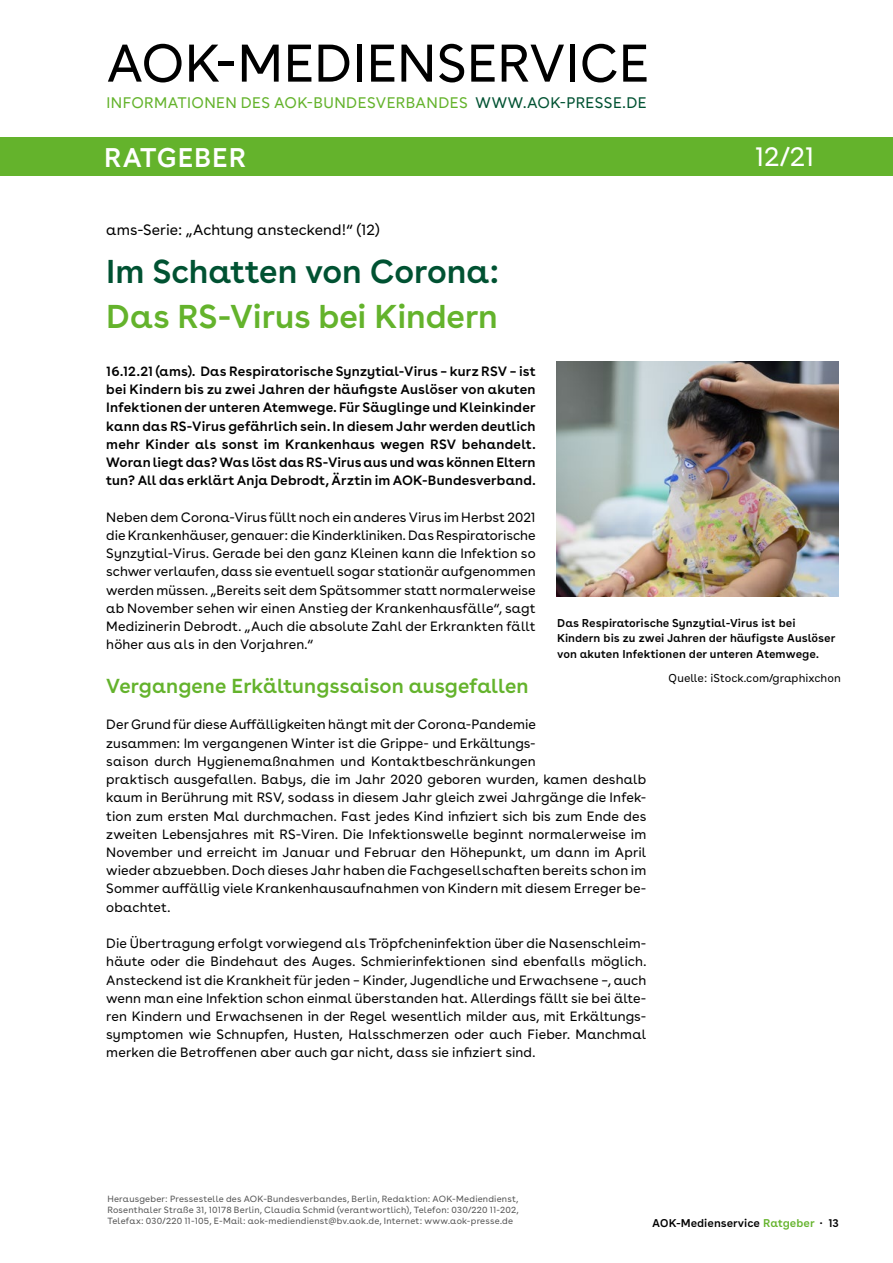
<style>
.page{position:relative;width:893px;height:1263px;background:#fff}
.page>*{position:absolute;margin:0;border:0;box-sizing:border-box;transform-origin:0 0}
.t1{font:52.8px "AOK Buenos Aires";letter-spacing:.005em;color:#000}
.t2{font:600 33px "AOK Buenos Aires";color:#64b32c}
.t3{font:600 33px "AOK Buenos Aires";letter-spacing:-.005em;color:#005232}
.t4{font:600 27px "AOK Buenos Aires";letter-spacing:.025em;color:#fff}
.t5{font:27px "AOK Buenos Aires";color:#fff}
.t6{font:600 20.25px "AOK Buenos Aires";color:#64b32c}
.t7{font:15.3px "AOK Buenos Aires";letter-spacing:.025em;color:#64b32c}
.t8{font:15px "AOK Buenos Aires";letter-spacing:.005em;color:#000}
.t9{font:13.5px/18.3px "AOK Buenos Aires";letter-spacing:.01em;color:#000;text-align:justify}
.t10{font:600 13.5px/18.3px "AOK Buenos Aires";letter-spacing:.01em;color:#000;text-align:justify}
.t11{font:600 11.4px/15.3px "AOK Buenos Aires Text";color:#000}
.t12{font:11.4px "AOK Buenos Aires Text";color:#000}
.t13{font:600 11.25px "AOK Buenos Aires Text";color:#000}
.t14{font:9px/10.8px "AOK Buenos Aires";letter-spacing:.025em;color:#565656;text-align:justify}
.s1{color:#005232}
.s2{color:#64b32c}
</style>
<div class="page">
<div style="left:0;top:137px;width:893px;height:39px;background:#64b32c"></div>
<img style="left:557px;top:361px;width:282px;height:236px">
<h1 class="t1" style="left:107px;top:20px;width:545px">AOK-MEDIENSERVICE</h1>
<p class="t7" style="left:106px;top:91px;width:542px">INFORMATIONEN DES AOK-BUNDESVERBANDES <span class="s1">WWW.AOK-PRESSE.DE</span></p>
<h3 class="t4" style="left:104px;top:135px;width:143px">RATGEBER</h3>
<h3 class="t5" style="left:755px;top:135px;width:61px">12/21</h3>
<p class="t8" style="left:106px;top:217px;width:275px">ams-Serie: „Achtung ansteckend!“ (12)</p>
<h2 class="t3" style="left:106px;top:244px;width:395px">Im Schatten von Corona:</h2>
<h2 class="t2" style="left:106px;top:289px;width:393px">Das RS-Virus bei Kindern</h2>
<p class="t10" style="left:106px;top:361px;width:431px">16.12.21 (ams). Das Respiratorische Synzytial-Virus – kurz RSV – ist bei Kindern bis zu zwei Jahren der häufigste Auslöser von akuten Infektionen der unteren Atemwege. Für Säuglinge und Kleinkinder kann das RS-Virus gefährlich sein. In diesem Jahr werden deutlich mehr Kinder als sonst im Krankenhaus wegen RSV behandelt.<br>Woran liegt das? Was löst das RS-Virus aus und was können Eltern tun? All das erklärt Anja Debrodt, Ärztin im AOK-Bundesverband.</p>
<p class="t9" style="left:106px;top:507px;width:431px">Neben dem Corona-Virus füllt noch ein anderes Virus im Herbst 2021 die Krankenhäuser, genauer: die Kinderkliniken. Das Respiratorische Synzytial-Virus. Gerade bei den ganz Kleinen kann die Infektion so schwer verlaufen, dass sie eventuell sogar stationär aufgenommen werden müssen. „Bereits seit dem Spätsommer statt normalerweise ab November sehen wir einen Anstieg der Krankenhausfälle“, sagt Medizinerin Debrodt. „Auch die absolute Zahl der Erkrankten fällt höher aus als in den Vorjahren.“</p>
<h3 class="t6" style="left:106px;top:669px;width:424px">Vergangene Erkältungssaison ausgefallen</h3>
<p class="t9" style="left:106px;top:714px;width:542px;text-align:left">Der Grund für diese Auffälligkeiten hängt mit der Corona-Pandemie<br>zusammen: Im vergangenen Winter ist die Grippe- und Erkältungs-<br>saison durch Hygienemaßnahmen und Kontaktbeschränkungen<br>praktisch ausgefallen. Babys, die im Jahr 2020 geboren wurden, kamen deshalb kaum in Berührung mit RSV, sodass in diesem Jahr gleich zwei Jahrgänge die Infek&shy;tion zum ersten Mal durchmachen. Fast jedes Kind infiziert sich bis zum Ende des zweiten Lebensjahres mit RS-Viren. Die Infektionswelle beginnt normalerweise im November und erreicht im Januar und Februar den Höhepunkt, um dann im April wieder abzuebben. Doch dieses Jahr haben die Fachgesellschaften bereits schon im Sommer auffällig viele Krankenhausaufnahmen von Kindern mit diesem Erreger be&shy;obachtet.</p>
<p class="t9" style="left:106px;top:933px;width:542px">Die Übertragung erfolgt vorwiegend als Tröpfcheninfektion über die Nasenschleim&shy;häute oder die Bindehaut des Auges. Schmierinfektionen sind ebenfalls möglich.<br>Ansteckend ist die Krankheit für jeden – Kinder, Jugendliche und Erwachsene –, auch wenn man eine Infektion schon einmal überstanden hat. Allerdings fällt sie bei älte&shy;ren Kindern und Erwachsenen in der Regel wesentlich milder aus, mit Erkältungs&shy;symptomen wie Schnupfen, Husten, Halsschmerzen oder auch Fieber. Manchmal merken die Betroffenen aber auch gar nicht, dass sie infiziert sind.</p>
<p class="t11" style="left:557px;top:614px;width:280px">Das Respiratorische Synzytial-Virus ist bei<br>Kindern bis zu zwei Jahren der häufigste Auslöser von akuten Infektionen der unteren Atemwege.</p>
<p class="t12" style="left:668px;top:669px;width:174px">Quelle: iStock.com/graphixchon</p>
<p class="t14" style="left:107px;top:1193px;width:413px">Herausgeber: Pressestelle des AOK-Bundesverbandes, Berlin, Redaktion: AOK-Mediendienst, Rosenthaler Straße 31, 10178 Berlin, Claudia Schmid (verantwortlich), Telefon: 030/220 11-202, Telefax: 030/220 11-105, E-Mail: aok-mediendienst@bv.aok.de, Internet: www.aok-presse.de</p>
<p class="t13" style="left:652px;top:1214px;width:188px">AOK-Medienservice <span class="s2">Ratgeber</span> · 13</p>
</div>
